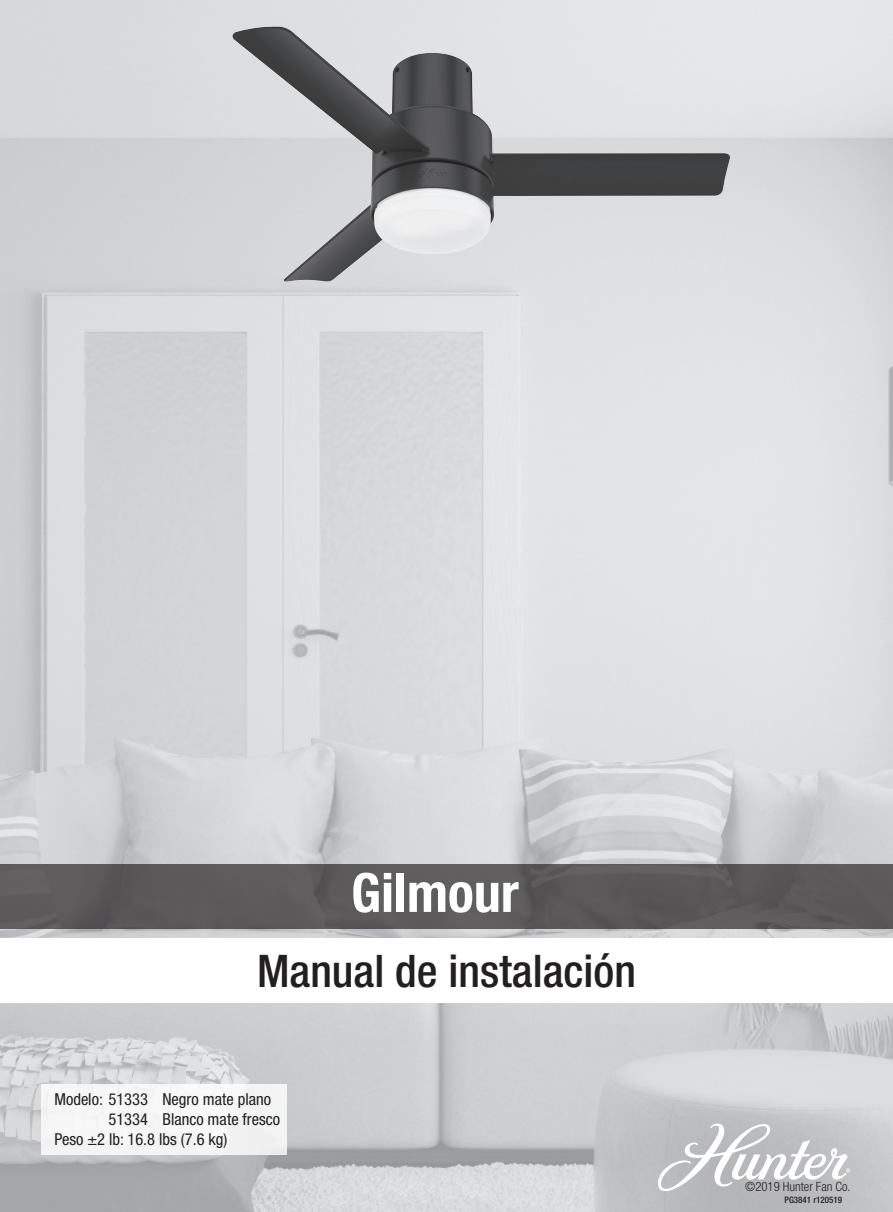
<style>
.page{position:relative;width:893px;height:1212px;background:#fff}
.page>*{position:absolute;margin:0;border:0;box-sizing:border-box;transform-origin:0 0}
.t1{font:700 condensed 54px "Helvetica Neue LT Std";color:#fff}
.t2{font:500 condensed 45px "Helvetica Neue LT Std";color:#231f20}
.t3{font:condensed 16.5px "Helvetica Neue LT Std";color:#231f20}
.t4{font:300 condensed 12.75px "Helvetica Neue LT Std";color:#231f20}
.t5{font:500 condensed 9px "Helvetica Neue LT Std";color:#231f20}
</style>
<div class="page">
<img style="left:0;top:0;width:893px;height:1212px">
<div style="left:0;top:939px;width:893px;height:64px;background:#fff"></div>
<svg style="left:658px;top:1123px;width:192px;height:68px"></svg>
<div style="left:0;top:864px;width:893px;height:64px;background:#5c5a5b"></div>
<div style="left:41px;top:1084px;width:246px;height:71px;background:#f5f5f6"></div>
<img style="left:232px;top:27px;width:498px;height:255px">
<p class="t1" style="left:351px;top:860px;width:169px">Gilmour</p>
<p class="t2" style="left:257px;top:944px;width:380px">Manual de instalación</p>
<p class="t3" style="left:54px;top:1090px;width:218px">Modelo: 51333 Negro mate plano</p>
<p class="t3" style="left:108px;top:1110px;width:173px">51334 Blanco mate fresco</p>
<p class="t3" style="left:54px;top:1130px;width:175px">Peso ±2 lb: 16.8 lbs (7.6 kg)</p>
<p class="t4" style="left:745px;top:1179px;width:107px">©2019 Hunter Fan Co.</p>
<p class="t5" style="left:784px;top:1194px;width:59px">PG3841 r120519</p>
</div>
